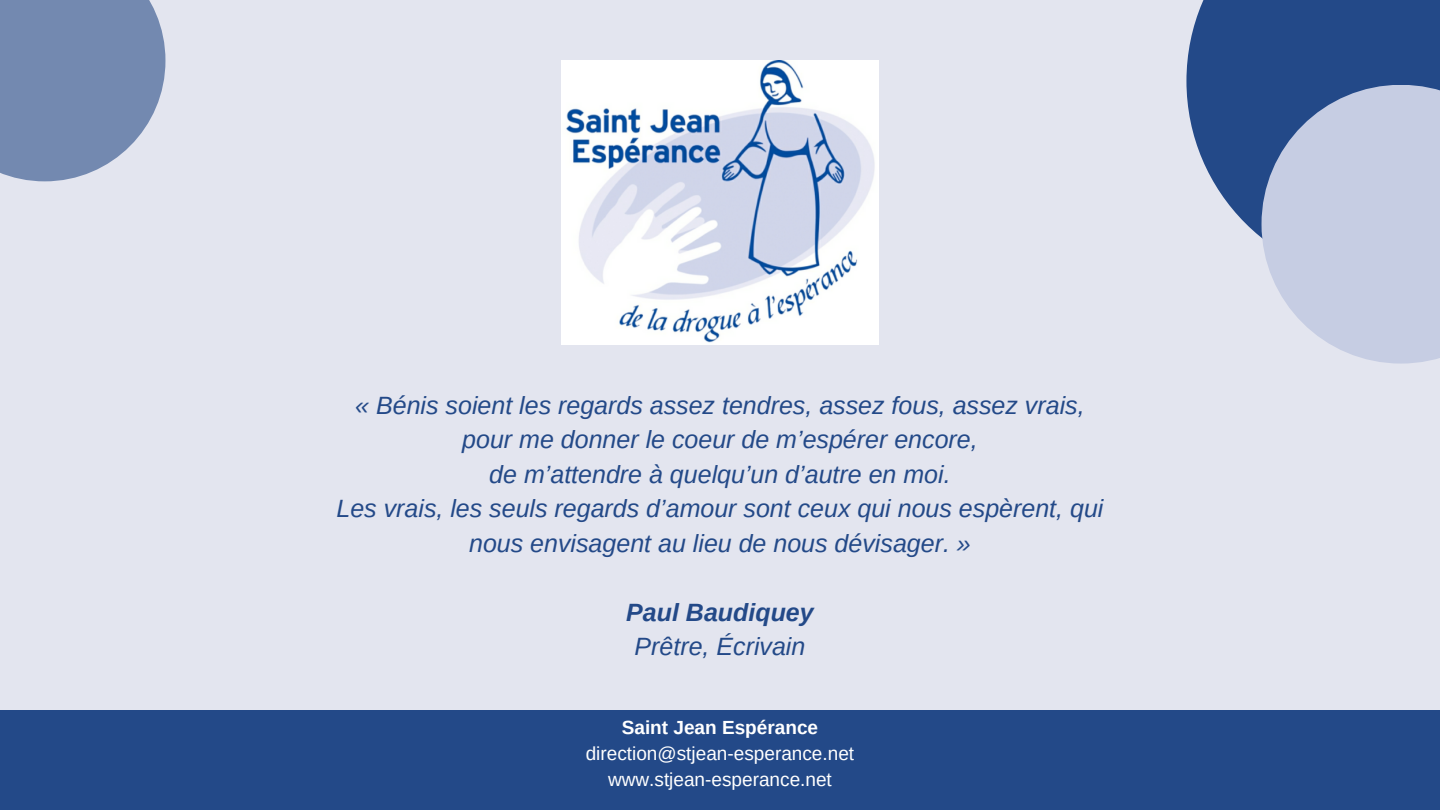
<style>
.page{position:relative;width:1440px;height:810px;background:#e3e5ef}
.page>*{position:absolute;margin:0;border:0;box-sizing:border-box;transform-origin:0 0}
.t1{font:italic 25px/34.5px "Arimo";color:#234988;text-align:center}
.t2{font:italic 700 25px "Arimo";color:#234988}
.t3{font:19px "Arimo";color:#fff}
.t4{font:700 19px "Arimo";color:#fff}
</style>
<div class="page">
<svg style="left:1186px;top:0;width:254px;height:238px;background:#3a5c94"></svg>
<div style="left:0;top:0;width:165px;height:181px;background:#7389b0"></div>
<svg style="left:1262px;top:85px;width:178px;height:279px;background:#bac3dc"></svg>
<img style="left:561px;top:61px;width:318px;height:284px">
<div style="left:0;top:710px;width:1440px;height:100px;background:#234988"></div>
<p class="t1" style="left:355px;top:388px;width:731px">« Bénis soient les regards assez tendres, assez fous, assez vrais, pour me donner le coeur de m’espérer encore,</p>
<p class="t1" style="left:489px;top:457px;width:463px">de m’attendre à quelqu’un d’autre en moi.</p>
<p class="t1" style="left:337px;top:491px;width:768px">Les vrais, les seuls regards d’amour sont ceux qui nous espèrent, qui nous envisagent au lieu de nous dé visager. »</p>
<p class="t2" style="left:626px;top:598px;width:189px">Paul Baudiquey</p>
<p class="t1" style="left:635px;top:629px;width:172px">Prê tre, Écrivain</p>
<p class="t4" style="left:622px;top:717px;width:198px">Saint Jean Espérance</p>
<p class="t3" style="left:586px;top:743px;width:270px">direction@stjean-esperance.net</p>
<p class="t3" style="left:608px;top:769px;width:225px">www.stjean-esperance.net</p>
</div>
